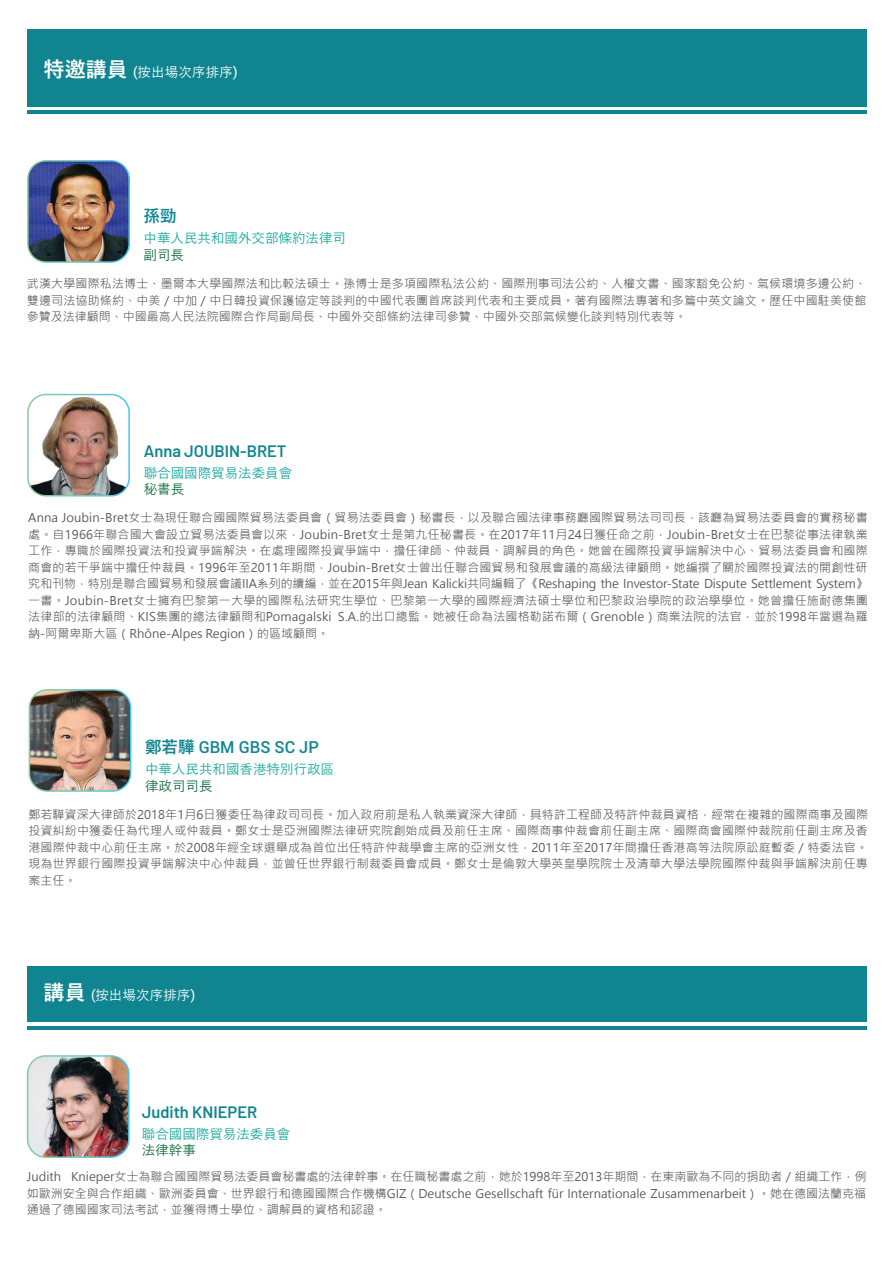
<style>
.page{position:relative;width:893px;height:1263px;background:#fff}
.page>*{position:absolute;margin:0;border:0;box-sizing:border-box;transform-origin:0 0}
.t1{font:600 16.5px "Barlow";color:#108590}
.t2{font:500 16.5px "Roboto";color:#108590}
.t3{font:600 16.5px "Yu Gothic UI";color:#108590}
.t4{font:13.5px "Yu Gothic UI";color:#12a79d}
.t5{font:13.5px "Yu Gothic UI";letter-spacing:.01em;color:#fff}
.t6{font:13.5px "Yu Gothic UI";color:#0d6939}
.t7{font:12px/16.5px "Microsoft Jheng Hei UI Regular";color:#58595b;text-align:justify}
.s1{font-weight:600;font-size:21px}
.s2{font-family:"Roboto"}
.s3{font-family:"Yu Gothic UI";font-weight:600}
</style>
<div class="page">
<div style="left:27px;top:29px;width:839px;height:77px;background:#108590"></div>
<hr style="left:27px;top:111px;width:839px;height:3px;background:#108590">
<img style="left:28px;top:395px;width:101px;height:101px">
<div style="left:27px;top:394px;width:103px;height:102px;border:2px solid #fff;border-radius:18px"></div>
<div style="left:27px;top:966px;width:839px;height:55px;background:#108590"></div>
<hr style="left:27px;top:1026px;width:839px;height:3px;background:#108590">
<img style="left:29px;top:690px;width:102px;height:99px">
<div style="left:29px;top:689px;width:102px;height:103px;border:2px solid #fff;border-radius:18px"></div>
<img style="left:28px;top:1058px;width:99px;height:97px">
<div style="left:27px;top:1055px;width:103px;height:103px;border:2px solid #fff;border-radius:18px"></div>
<img style="left:30px;top:163px;width:97px;height:97px">
<div style="left:27px;top:160px;width:103px;height:103px;border:2px solid #fff;border-radius:18px"></div>
<p class="t5" style="left:44px;top:60px;width:195px"><span class="s1">特邀講員</span> <span class="s2">(</span>按出場次序排序<span class="s2">)</span></p>
<h1 class="t3" style="left:144px;top:207px;width:34px">孫勁</h1>
<p class="t4" style="left:144px;top:226px;width:204px">中華人民共和國外交部條約法律司</p>
<p class="t6" style="left:144px;top:242px;width:42px">副司長</p>
<p class="t7" style="left:27px;top:275px;width:841px">武漢大學國際私法博士、墨爾本大學國際法和比較法碩士。孫博士是多項國際私法公約、國際刑事司法公約、人權文書、國家豁免公約、氣候環境多邊公約、雙邊司法協助條約、中美／中加／中日韓投資保護協定等談判的中國代表團首席談判代表和主要成員。著有國際法專著和多篇中英文論文。歷任中國駐美使館參贊及法律顧問、中國最高人民法院國際合作局副局長、中國外交部條約法律司參贊、中國外交部氣候變化談判特別代表等。</p>
<h1 class="t1" style="left:144px;top:440px;width:144px">Anna JOUBIN-BRET</h1>
<p class="t4" style="left:144px;top:460px;width:150px">聯合國國際貿易法委員會</p>
<p class="t6" style="left:144px;top:477px;width:42px">秘書長</p>
<p class="t7" style="left:28px;top:509px;width:841px">Anna Joubin-Bret女士為現任聯合國國際貿易法委員會（貿易法委員會）秘書長，以及聯合國法律事務廳國際貿易法司司長，該廳為貿易法委員會的實務秘書處。自1966年聯合國大會設立貿易法委員會以來，Joubin-Bret女士是第九任秘書長。在2017年11月24日獲任命之前，Joubin-Bret女士在巴黎從事法律執業工作，專職於國際投資法和投資爭端解決。在處理國際投資爭端中，擔任律師、仲裁員、調解員的角色。她曾在國際投資爭端解決中心、貿易法委員會和國際商會的若干爭端中擔任仲裁員。1996年至2011年期間，Joubin-Bret女士曾出任聯合國貿易和發展會議的高級法律顧問。她編撰了關於國際投資法的開創性研究和刊物，特別是聯合國貿易和發展會議IIA系列的續編，並在2015年與Jean Kalicki共同編輯了《Reshaping the Investor-State Dispute Settlement System》一書。Joubin-Bret女士擁有巴黎第一大學的國際私法研究生學位、巴黎第一大學的國際經濟法碩士學位和巴黎政治學院的政治學學位。她曾擔任施耐德集團法律部的法律顧問、KIS集團的總法律顧問和Pomagalski S.A.的出口總監。她被任命為法國格勒諾布爾（Grenoble）商業法院的法官，並於1998年當選為羅納-阿爾卑斯大區（Rhône-Alpes Region）的區域顧問。</p>
<h1 class="t2" style="left:145px;top:735px;width:175px"><span class="s3">鄭若驊</span> GBM GBS SC JP</h1>
<p class="t4" style="left:145px;top:756px;width:190px">中華人民共和國香港特別行政區</p>
<p class="t6" style="left:145px;top:773px;width:69px">律政司司長</p>
<p class="t7" style="left:28px;top:806px;width:841px">鄭若驊資深大律師於2018年1月6日獲委任為律政司司長。加入政府前是私人執業資深大律師，具特許工程師及特許仲裁員資格，經常在複雜的國際商事及國際投資糾紛中獲委任為代理人或仲裁員。鄭女士是亞洲國際法律研究院創始成員及前任主席、國際商事仲裁會前任副主席、國際商會國際仲裁院前任副主席及香港國際仲裁中心前任主席。於2008年經全球選舉成為首位出任特許仲裁學會主席的亞洲女性，2011年至2017年間擔任香港高等法院原訟庭暫委／特委法官。現為世界銀行國際投資爭端解決中心仲裁員，並曾任世界銀行制裁委員會成員。鄭女士是倫敦大學英皇學院院士及清華大學法學院國際仲裁與爭端解決前任專案主任。</p>
<p class="t5" style="left:44px;top:982px;width:153px"><span class="s1">講員</span> <span class="s2">(</span>按出場次序排序<span class="s2">)</span></p>
<h1 class="t1" style="left:142px;top:1102px;width:117px">Judith KNIEPER</h1>
<p class="t4" style="left:142px;top:1121px;width:150px">聯合國國際貿易法委員會</p>
<p class="t6" style="left:142px;top:1138px;width:55px">法律幹事</p>
<p class="t7" style="left:27px;top:1169px;width:841px">Judith Knieper女士為聯合國國際貿易法委員會秘書處的法律幹事。在任職秘書處之前，她於1998年至2013年期間，在東南歐為不同的捐助者／組織工作，例如歐洲安全與合作組織、歐洲委員會、世界銀行和德國國際合作機構GIZ（Deutsche Gesellschaft für Internationale Zusammenarbeit）。她在德國法蘭克福通過了德國國家司法考試，並獲得博士學位、調解員的資格和認證。</p>
</div>
